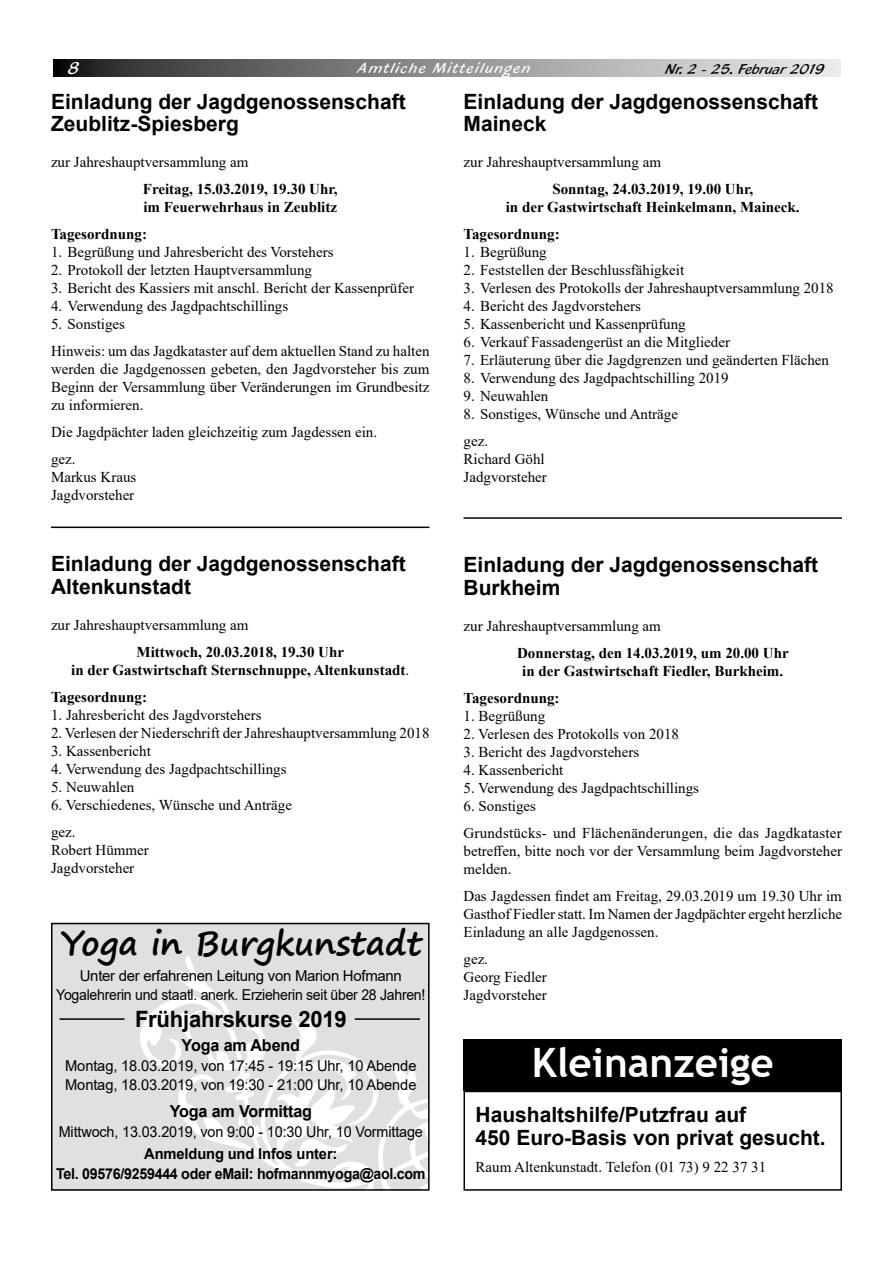
<style>
.page{position:relative;width:893px;height:1263px;background:#fff}
.page>*{position:absolute;margin:0;border:0;box-sizing:border-box;transform-origin:0 0}
.Burgkunstadt_text{font:700 40.5px "Trebuchet MS";color:#fff}
.t1{font:700 33px "Segoe Print";color:#000}
.t2{font:700 22.5px "Arial";letter-spacing:-.01em;color:#000}
.Überschr__klein{font:700 21px/22.5px "Arial";color:#000}
.t3{font:18px "Blacklight D";color:#fff}
.t4{font:700 16.5px "Arial";letter-spacing:-.01em;color:#000}
.Burgkunstadt_text-2{font:15px/18px "Times New Roman";color:#000;text-align:justify}
.Burgkunstadt_text-3{font:700 15px "Times New Roman";color:#000}
.t5{font:15px/19.5px "Arial";letter-spacing:-.02em;color:#000;text-align:center}
.t6{font:15px/22.5px "Arial";letter-spacing:-.02em;color:#000;text-align:center;scale:.96 1}
.t7{font:700 15px "Arial";letter-spacing:-.02em;color:#000;scale:.95 1}
.t8{font:15px "Blacklight D";letter-spacing:.1em;color:#fff}
.t9{font:15px "Blacklight D";color:#000}
.s1{font-weight:400}
.s2{font-weight:700}
</style>
<div class="page">
<svg style="left:53px;top:59px;width:788px;height:18px;background:#8c8c8b"></svg>
<div style="left:463px;top:1039px;width:379px;height:52px;background:#000"></div>
<div style="left:463px;top:1091px;width:379px;height:100px;border:2px solid #000"></div>
<hr style="left:51px;top:526px;width:378px;height:2px;background:#000">
<hr style="left:463px;top:517px;width:379px;height:2px;background:#000">
<div style="left:52px;top:923px;width:377px;height:268px;background:#e0e0df"></div>
<svg style="left:140px;top:956px;width:286px;height:232px"></svg>
<div style="left:51px;top:923px;width:378px;height:268px;border:2px solid #000"></div>
<hr style="left:60px;top:1018px;width:65px;height:2px;background:#000">
<hr style="left:355px;top:1018px;width:65px;height:2px;background:#000">
<p class="t3" style="left:68px;top:57px;width:13px">8</p>
<p class="t8" style="left:358px;top:59px;width:174px">Amtliche Mitteilungen</p>
<p class="t9" style="left:666px;top:60px;width:161px">Nr. 2 - 25. Februar 2019</p>
<p class="Überschr__klein" style="left:51px;top:90px;width:356px">Einladung der Jagdgenossenschaft<br>Zeublitz-Spiesberg</p>
<p class="Burgkunstadt_text-2" style="left:51px;top:153px;width:199px">zur Jahreshauptversammlung am</p>
<p class="Burgkunstadt_text-3" style="left:143px;top:178px;width:196px">Freitag, 15.03.2019, 19.30 Uhr,</p>
<p class="Burgkunstadt_text-3" style="left:143px;top:196px;width:195px">im Feuerwehrhaus in Zeublitz</p>
<p class="Burgkunstadt_text-3" style="left:51px;top:223px;width:98px">Tagesordnung:</p>
<p class="Burgkunstadt_text-2" style="left:51px;top:243px;width:284px">1. Begrüßung und Jahresbericht des Vorstehers</p>
<p class="Burgkunstadt_text-2" style="left:51px;top:261px;width:263px">2. Protokoll der letzten Hauptversammlung</p>
<p class="Burgkunstadt_text-2" style="left:51px;top:279px;width:365px">3. Bericht des Kassiers mit anschl. Bericht der Kassenprüfer</p>
<p class="Burgkunstadt_text-2" style="left:51px;top:297px;width:239px">4. Verwendung des Jagdpachtschillings</p>
<p class="Burgkunstadt_text-2" style="left:51px;top:315px;width:76px">5. Sonstiges</p>
<p class="Burgkunstadt_text-2" style="left:51px;top:342px;width:380px">Hinweis: um das Jagdkataster auf dem aktuellen Stand zu halten werden die Jagdgenossen gebeten, den Jagdvorsteher bis zum Beginn der Versammlung über Veränderungen im Grundbesitz zu informieren.</p>
<p class="Burgkunstadt_text-2" style="left:51px;top:423px;width:328px">Die Jagdpächter laden gleichzeitig zum Jagdessen ein.</p>
<p class="Burgkunstadt_text-2" style="left:51px;top:450px;width:26px">gez.</p>
<p class="Burgkunstadt_text-2" style="left:51px;top:468px;width:87px">Markus Kraus</p>
<p class="Burgkunstadt_text-2" style="left:51px;top:486px;width:85px">Jagdvorsteher</p>
<p class="Überschr__klein" style="left:463px;top:90px;width:356px">Einladung der Jagdgenossenschaft<br>Maineck</p>
<p class="Burgkunstadt_text-2" style="left:463px;top:153px;width:199px">zur Jahreshauptversammlung am</p>
<p class="Burgkunstadt_text-3" style="left:552px;top:178px;width:202px">Sonntag, 24.03.2019, 19.00 Uhr,</p>
<p class="Burgkunstadt_text-3" style="left:506px;top:196px;width:295px">in der Gastwirtschaft Heinkelmann, Maineck.</p>
<p class="Burgkunstadt_text-3" style="left:463px;top:223px;width:98px">Tagesordnung:</p>
<p class="Burgkunstadt_text-2" style="left:463px;top:243px;width:85px">1. Begrüßung</p>
<p class="Burgkunstadt_text-2" style="left:463px;top:261px;width:222px">2. Feststellen der Beschlussfähigkeit</p>
<p class="Burgkunstadt_text-2" style="left:463px;top:279px;width:372px">3. Verlesen des Protokolls der Jahreshauptversammlung 2018</p>
<p class="Burgkunstadt_text-2" style="left:463px;top:297px;width:179px">4. Bericht des Jagdvorstehers</p>
<p class="Burgkunstadt_text-2" style="left:463px;top:315px;width:224px">5. Kassenbericht und Kassenprüfung</p>
<p class="Burgkunstadt_text-2" style="left:463px;top:333px;width:268px">6. Verkauf Fassadengerüst an die Mitglieder</p>
<p class="Burgkunstadt_text-2" style="left:463px;top:351px;width:367px">7. Erläuterung über die Jagdgrenzen und geänderten Flächen</p>
<p class="Burgkunstadt_text-2" style="left:463px;top:369px;width:267px">8. Verwendung des Jagdpachtschilling 2019</p>
<p class="Burgkunstadt_text-2" style="left:463px;top:387px;width:86px">9. Neuwahlen</p>
<p class="Burgkunstadt_text-2" style="left:463px;top:405px;width:216px">8. Sonstiges, Wünsche und Anträge</p>
<p class="Burgkunstadt_text-2" style="left:463px;top:432px;width:26px">gez.</p>
<p class="Burgkunstadt_text-2" style="left:463px;top:450px;width:83px">Richard Göhl</p>
<p class="Burgkunstadt_text-2" style="left:463px;top:468px;width:85px">Jadgvorsteher</p>
<p class="Überschr__klein" style="left:51px;top:553px;width:356px">Einladung der Jagdgenossenschaft<br>Altenkunstadt</p>
<p class="Burgkunstadt_text-2" style="left:51px;top:615px;width:199px">zur Jahreshauptversammlung am</p>
<p class="Burgkunstadt_text-3" style="left:137px;top:641px;width:209px">Mittwoch, 20.03.2018, 19.30 Uhr</p>
<p class="Burgkunstadt_text-3" style="left:71px;top:659px;width:340px">in der Gastwirtschaft Sternschnuppe, Altenkunstadt<span class="s1">.</span></p>
<p class="Burgkunstadt_text-3" style="left:51px;top:686px;width:98px">Tagesordnung:</p>
<p class="Burgkunstadt_text-2" style="left:51px;top:705px;width:212px">1. Jahresbericht des Jagdvorstehers</p>
<p class="Burgkunstadt_text-2" style="left:51px;top:723px;width:380px">2. Verlesen der Niederschrift der Jahreshauptversammlung 2018</p>
<p class="Burgkunstadt_text-2" style="left:51px;top:741px;width:101px">3. Kassenbericht</p>
<p class="Burgkunstadt_text-2" style="left:51px;top:759px;width:237px">4. Verwendung des Jagdpachtschillings</p>
<p class="Burgkunstadt_text-2" style="left:51px;top:777px;width:85px">5. Neuwahlen</p>
<p class="Burgkunstadt_text-2" style="left:51px;top:795px;width:243px">6. Verschiedenes, Wünsche und Anträge</p>
<p class="Burgkunstadt_text-2" style="left:51px;top:822px;width:26px">gez.</p>
<p class="Burgkunstadt_text-2" style="left:51px;top:840px;width:99px">Robert Hümmer</p>
<p class="Burgkunstadt_text-2" style="left:51px;top:858px;width:85px">Jagdvorsteher</p>
<p class="t1" style="left:61px;top:913px;width:363px">Yoga in Burgkunstadt</p>
<p class="t5" style="left:56px;top:966px;width:371px">Unter der erfahrenen Leitung von Marion Hofmann<br>Yogalehrerin und staatl. anerk. Erzieherin seit über 28 Jahren!</p>
<p class="t2" style="left:135px;top:1003px;width:213px">Frühjahrskurse 2019</p>
<p class="t4" style="left:182px;top:1034px;width:120px">Yoga am Abend</p>
<p class="t5" style="left:65px;top:1055px;width:353px;text-align:left">Montag, 18.03.2019, von 17:45 - 19:15 Uhr, 10 Abende<br>Montag, 18.03.2019, von 19:30 - 21:00 Uhr, 10 Abende</p>
<p class="t4" style="left:170px;top:1100px;width:144px">Yoga am Vormittag</p>
<p class="t6" style="left:59px;top:1120px;width:381px">Mittwoch, 13.03.2019, von 9:00 - 10:30 Uhr, 10 Vormittage<br><span class="s2">Anmeldung und Infos unter:</span></p>
<p class="t7" style="left:56px;top:1163px;width:390px">Tel. 09576/9259444 oder eMail: hofmannmyoga@aol.com</p>
<p class="Überschr__klein" style="left:463px;top:554px;width:356px">Einladung der Jagdgenossenschaft<br>Burkheim</p>
<p class="Burgkunstadt_text-2" style="left:463px;top:616px;width:199px">zur Jahreshauptversammlung am</p>
<p class="Burgkunstadt_text-3" style="left:517px;top:642px;width:273px">Donnerstag, den 14.03.2019, um 20.00 Uhr</p>
<p class="Burgkunstadt_text-3" style="left:522px;top:660px;width:262px">in der Gastwirtschaft Fiedler, Burkheim.</p>
<p class="Burgkunstadt_text-3" style="left:463px;top:687px;width:98px">Tagesordnung:</p>
<p class="Burgkunstadt_text-2" style="left:463px;top:706px;width:83px">1. Begrüßung</p>
<p class="Burgkunstadt_text-2" style="left:463px;top:724px;width:217px">2. Verlesen des Protokolls von 2018</p>
<p class="Burgkunstadt_text-2" style="left:463px;top:742px;width:177px">3. Bericht des Jagdvorstehers</p>
<p class="Burgkunstadt_text-2" style="left:463px;top:760px;width:101px">4. Kassenbericht</p>
<p class="Burgkunstadt_text-2" style="left:463px;top:778px;width:237px">5. Verwendung des Jagdpachtschillings</p>
<p class="Burgkunstadt_text-2" style="left:463px;top:796px;width:74px">6. Sonstiges</p>
<p class="Burgkunstadt_text-2" style="left:463px;top:823px;width:380px">Grundstücks- und Flächenänderungen, die das Jagdkataster betreffen, bitte noch vor der Versammlung beim Jagdvorsteher melden.</p>
<p class="Burgkunstadt_text-2" style="left:463px;top:886px;width:380px">Das Jagdessen findet am Freitag, 29.03.2019 um 19.30 Uhr im Gasthof Fiedler statt. Im Namen der Jagdpächter ergeht herzliche Einladung an alle Jagdgenossen.</p>
<p class="Burgkunstadt_text-2" style="left:463px;top:949px;width:26px">gez.</p>
<p class="Burgkunstadt_text-2" style="left:463px;top:967px;width:85px">Georg Fiedler</p>
<p class="Burgkunstadt_text-2" style="left:463px;top:985px;width:85px">Jagdvorsteher</p>
<p class="Burgkunstadt_text" style="left:532px;top:1037px;width:244px">Kleinanzeige</p>
<p class="Überschr__klein" style="left:476px;top:1104px;width:272px">Haushaltshilfe/Putzfrau auf</p>
<p class="Überschr__klein" style="left:476px;top:1126px;width:352px">450 Euro-Basis von privat gesucht.</p>
<p class="Burgkunstadt_text-2" style="left:476px;top:1157px;width:292px">Raum Altenkunstadt. Telefon (01 73) 9 22 37 31</p>
</div>
